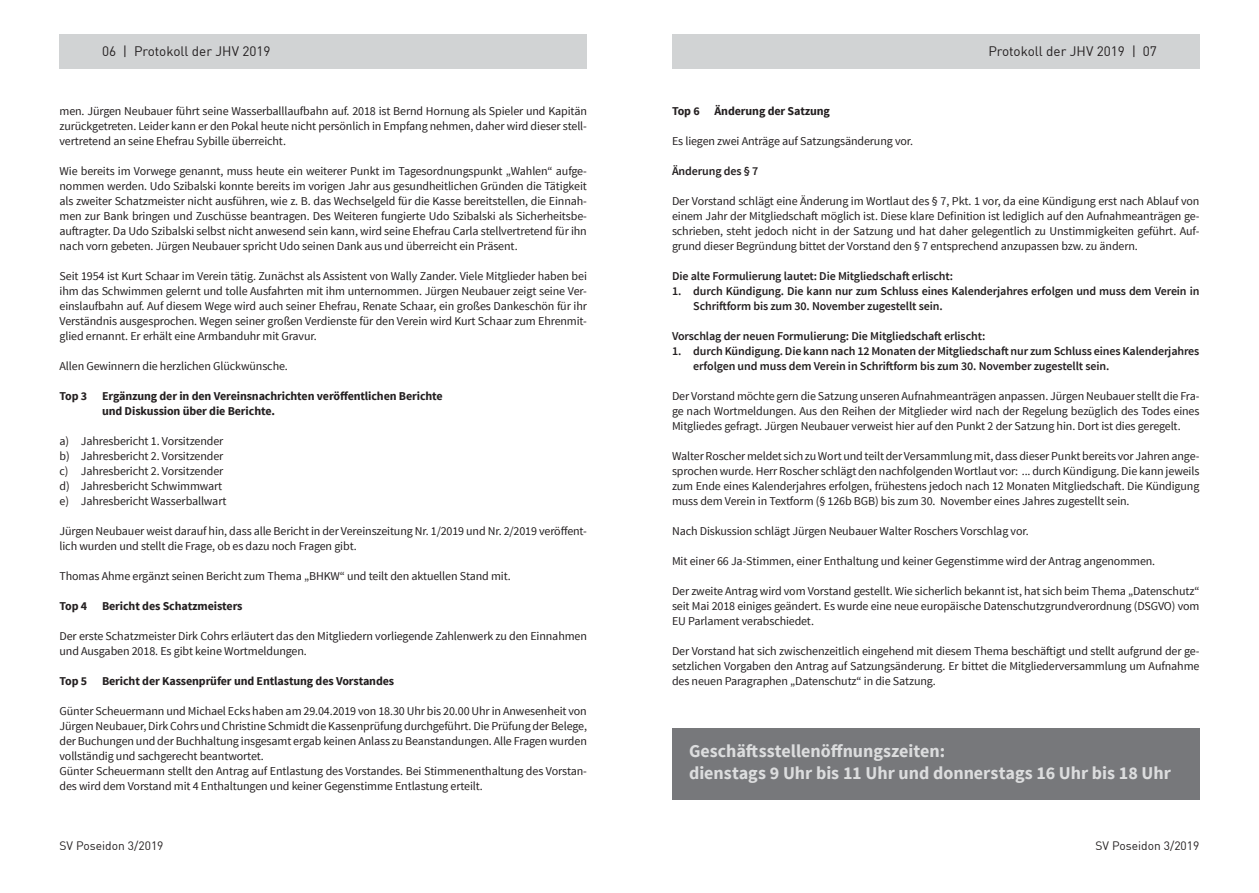
<style>
.page{position:relative;width:1259px;height:893px;background:#fff}
.page>*{position:absolute;margin:0;border:0;box-sizing:border-box;transform-origin:0 0}
.t1{font:700 18px/22.5px "Source Sans Pro";color:#dcddde}
.t2{font:13.5px "DIN";color:#231f20}
.t3{font:12px/15px "Source Sans Pro";letter-spacing:-.01em;color:#231f20;text-align:justify}
.t4{font:600 12px/15px "Source Sans Pro";letter-spacing:-.01em;color:#231f20}
.t5{font:700 12px/15px "Source Sans Pro";letter-spacing:-.01em;color:#231f20}
.t6{font:12px "DIN";color:#231f20}
</style>
<div class="page">
<div style="left:672px;top:34px;width:527px;height:34px;background:#d1d3d4"></div>
<div style="left:60px;top:34px;width:527px;height:34px;background:#d1d3d4"></div>
<div style="left:672px;top:728px;width:527px;height:71px;background:#77787b"></div>
<p class="t2" style="left:102px;top:43px;width:170px">06 | Protokoll der JHV 2019</p>
<p class="t3" style="left:60px;top:104px;width:529px">men. Jürgen Neubauer führt seine Wasserballlaufbahn auf. 2018 ist Bernd Hornung als Spieler und Kapitän zurückgetreten. Leider kann er den Pokal heute nicht persönlich in Empfang nehmen, daher wird dieser stell&shy;vertretend an seine Ehefrau Sybille überreicht.</p>
<p class="t3" style="left:60px;top:164px;width:529px">Wie bereits im Vorwege genannt, muss heute ein weiterer Punkt im Tagesordnungspunkt „Wahlen“ aufge&shy;nommen werden. Udo Szibalski konnte bereits im vorigen Jahr aus gesundheitlichen Gründen die Tätigkeit als zweiter Schatzmeister nicht ausführen, wie z. B. das Wechselgeld für die Kasse bereitstellen, die Einnah&shy;men zur Bank bringen und Zuschüsse beantragen. Des Weiteren fungierte Udo Szibalski als Sicherheitsbe&shy;auftragter. Da Udo Szibalski selbst nicht anwesend sein kann, wird seine Ehefrau Carla stellvertretend für ihn nach vorn gebeten. Jürgen Neubauer spricht Udo seinen Dank aus und überreicht ein Präsent.</p>
<p class="t3" style="left:60px;top:269px;width:529px">Seit 1954 ist Kurt Schaar im Verein tätig. Zunächst als Assistent von Wally Zander. Viele Mitglieder haben bei ihm das Schwimmen gelernt und tolle Ausfahrten mit ihm unternommen. Jürgen Neubauer zeigt seine Ver&shy;einslaufbahn auf. Auf diesem Wege wird auch seiner Ehefrau, Renate Schaar, ein großes Dankeschön für ihr Verständnis ausgesprochen. Wegen seiner großen Verdienste für den Verein wird Kurt Schaar zum Ehrenmit&shy;glied ernannt. Er erhält eine Armbanduhr mit Gravur.</p>
<p class="t3" style="left:60px;top:359px;width:230px">Allen Gewinnern die herzlichen Glückwünsche.</p>
<p class="t5" style="left:102px;top:389px;width:342px;text-indent:-43px">Top 3 Ergänzung der in den Vereinsnachrichten veröffentlichen Berichte und Diskussion über die Berichte.</p>
<p class="t3" style="left:60px;top:434px;width:168px;text-align:left">a) Jahresbericht 1. Vorsitzender b) Jahresbericht 2. Vorsitzender c) Jahresbericht 2. Vorsitzender d) Jahresbericht Schwimmwart e) Jahresbericht Wasserballwart</p>
<p class="t3" style="left:60px;top:524px;width:529px">Jürgen Neubauer weist darauf hin, dass alle Bericht in der Vereinszeitung Nr. 1/2019 und Nr. 2/2019 veröffent&shy;lich wurden und stellt die Frage, ob es dazu noch Fragen gibt.</p>
<p class="t3" style="left:60px;top:569px;width:453px">Thomas Ahme ergänzt seinen Bericht zum Thema „BHKW“ und teilt den aktuellen Stand mit.</p>
<p class="t5" style="left:60px;top:599px;width:184px">Top 4 Bericht des Schatzmeisters</p>
<p class="t3" style="left:60px;top:629px;width:529px">Der erste Schatzmeister Dirk Cohrs erläutert das den Mitgliedern vorliegende Zahlenwerk zu den Einnahmen und Ausgaben 2018. Es gibt keine Wortmeldungen.</p>
<p class="t5" style="left:60px;top:674px;width:336px">Top 5 Bericht der Kassenprüfer und Entlastung des Vorstandes</p>
<p class="t3" style="left:60px;top:704px;width:529px;text-align:left">Günter Scheuermann und Michael Ecks haben am 29.04.2019 von 18.30 Uhr bis 20.00 Uhr in Anwesenheit von Jürgen Neubauer, Dirk Cohrs und Christine Schmidt die Kassenprüfung durchgeführt. Die Prüfung der Belege, der Buchungen und der Buchhaltung insgesamt ergab keinen Anlass zu Beanstandungen. Alle Fragen wurden vollständig und sachgerecht beantwortet.<br>Günter Scheuermann stellt den Antrag auf Entlastung des Vorstandes. Bei Stimmenenthaltung des Vorstan&shy;des wird dem Vorstand mit 4 Enthaltungen und keiner Gegenstimme Entlastung erteilt.</p>
<p class="t2" style="left:988px;top:43px;width:170px">Protokoll der JHV 2019 | 07</p>
<p class="t5" style="left:672px;top:104px;width:159px">Top 6 Änderung der Satzung</p>
<p class="t3" style="left:672px;top:134px;width:243px">Es liegen zwei Anträge auf Satzungsänderung vor.</p>
<p class="t4" style="left:672px;top:164px;width:88px">Änderung des § 7</p>
<p class="t3" style="left:672px;top:194px;width:529px">Der Vorstand schlägt eine Änderung im Wortlaut des § 7, Pkt. 1 vor, da eine Kündigung erst nach Ablauf von einem Jahr der Mitgliedschaft möglich ist. Diese klare Definition ist lediglich auf den Aufnahmeanträgen ge&shy;schrieben, steht jedoch nicht in der Satzung und hat daher gelegentlich zu Unstimmigkeiten geführt. Auf&shy;grund dieser Begründung bittet der Vorstand den § 7 entsprechend anzupassen bzw. zu ändern.</p>
<p class="t4" style="left:672px;top:269px;width:283px">Die alte Formulierung lautet: Die Mitgliedschaft erlischt:</p>
<p class="t4" style="left:693px;top:284px;width:507px;text-indent:-21px">1. durch Kündigung. Die kann nur zum Schluss eines Kalenderjahres erfolgen und muss dem Verein in<br>Schriftform bis zum 30. November zugestellt sein.</p>
<p class="t4" style="left:672px;top:329px;width:315px">Vorschlag der neuen Formulierung: Die Mitgliedschaft erlischt:</p>
<p class="t4" style="left:693px;top:344px;width:507px;text-indent:-21px">1. durch Kündigung. Die kann nach 12 Monaten der Mitgliedschaft nur zum Schluss eines Kalenderjahres erfolgen und muss dem Verein in Schriftform bis zum 30. November zugestellt sein.</p>
<p class="t3" style="left:672px;top:389px;width:529px">Der Vorstand möchte gern die Satzung unseren Aufnahmeanträgen anpassen. Jürgen Neubauer stellt die Fra&shy;ge nach Wortmeldungen. Aus den Reihen der Mitglieder wird nach der Regelung bezüglich des Todes eines Mitgliedes gefragt. Jürgen Neubauer verweist hier auf den Punkt 2 der Satzung hin. Dort ist dies geregelt.</p>
<p class="t3" style="left:672px;top:449px;width:529px">Walter Roscher meldet sich zu Wort und teilt der Versammlung mit, dass dieser Punkt bereits vor Jahren ange&shy;sprochen wurde. Herr Roscher schlägt den nachfolgenden Wortlaut vor: ... durch Kündigung. Die kann jeweils zum Ende eines Kalenderjahres erfolgen, frühestens jedoch nach 12 Monaten Mitgliedschaft. Die Kündigung muss dem Verein in Textform (§ 126b BGB) bis zum 30. November eines Jahres zugestellt sein.</p>
<p class="t3" style="left:672px;top:524px;width:358px">Nach Diskussion schlägt Jürgen Neubauer Walter Roschers Vorschlag vor.</p>
<p class="t3" style="left:672px;top:554px;width:485px">Mit einer 66 Ja-Stimmen, einer Enthaltung und keiner Gegenstimme wird der Antrag angenommen.</p>
<p class="t3" style="left:672px;top:584px;width:529px">Der zweite Antrag wird vom Vorstand gestellt. Wie sicherlich bekannt ist, hat sich beim Thema „Datenschutz“ seit Mai 2018 einiges geändert. Es wurde eine neue europäische Datenschutzgrundverordnung (DSGVO) vom EU Parlament verabschiedet.</p>
<p class="t3" style="left:672px;top:644px;width:529px">Der Vorstand hat sich zwischenzeitlich eingehend mit diesem Thema beschäftigt und stellt aufgrund der ge&shy;setzlichen Vorgaben den Antrag auf Satzungsänderung. Er bittet die Mitgliederversammlung um Aufnahme des neuen Paragraphen „Datenschutz“ in die Satzung.</p>
<h1 class="t1" style="left:689px;top:740px;width:483px">Geschäftsstellenöffnungszeiten:<br>dienstags 9 Uhr bis 11 Uhr und donnerstags 16 Uhr bis 18 Uhr</h1>
<p class="t6" style="left:60px;top:839px;width:105px">SV Poseidon 3/2019</p>
<p class="t6" style="left:1095px;top:839px;width:105px">SV Poseidon 3/2019</p>
</div>
